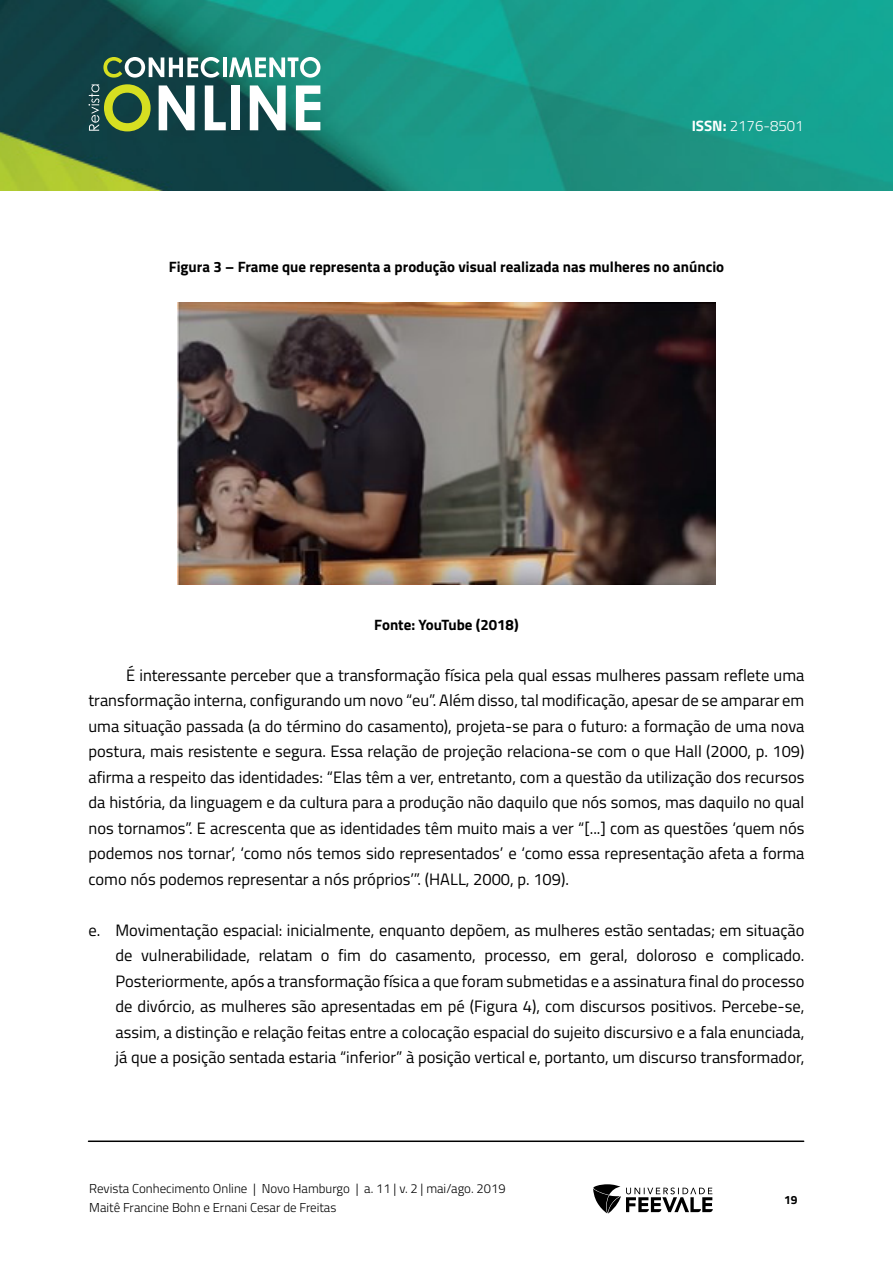
<style>
.page{position:relative;width:893px;height:1263px;background:#fff}
.page>*{position:absolute;margin:0;border:0;box-sizing:border-box;transform-origin:0 0}
.Corpo{font:16.5px/25.5px "Titillium Web";color:#000;text-align:justify}
.Legenda{font:700 15px "Titillium Web";color:#000}
.t1{font:300 15px "Titillium Web";color:#fff}
.t2{font:300 12.9px/19.5px "Titillium Web";color:#000}
.t3{font:700 12px "Titillium Web";color:#000}
.s1{font-weight:700}
</style>
<div class="page">
<img style="left:0;top:0;width:893px;height:190px">
<svg style="left:593px;top:1184px;width:120px;height:29px"></svg>
<svg style="left:103px;top:57px;width:117px;height:21px"></svg>
<hr style="left:223px;top:57px;width:3px;height:20px;background:#fff">
<svg style="left:229px;top:57px;width:91px;height:21px"></svg>
<svg style="left:88px;top:84px;width:63px;height:47px;background:#5e7e3f"></svg>
<svg style="left:159px;top:85px;width:36px;height:45px"></svg>
<svg style="left:205px;top:85px;width:21px;height:45px"></svg>
<div style="left:232px;top:85px;width:8px;height:45px;background:#fff"></div>
<svg style="left:250px;top:85px;width:36px;height:45px"></svg>
<svg style="left:296px;top:85px;width:24px;height:45px"></svg>
<hr style="left:88px;top:1140px;width:716px;height:2px;background:#000">
<img style="left:178px;top:302px;width:537px;height:282px">
<p class="t1" style="left:692px;top:115px;width:114px"><span class="s1">ISSN:</span> 2176-8501</p>
<p class="Legenda" style="left:169px;top:255px;width:557px">Figura 3 – Frame que representa a produção visual realizada nas mulheres no anúncio</p>
<p class="Legenda" style="left:374px;top:613px;width:146px">Fonte: YouTube (2018)</p>
<p class="Corpo" style="left:88px;top:661px;width:717px;text-indent:38px">É interessante perceber que a transformação física pela qual essas mulheres passam reflete uma transformação interna, configurando um novo “eu”. Além disso, tal modificação, apesar de se amparar em uma situação passada (a do término do casamento), projeta-se para o futuro: a formação de uma nova postura, mais resistente e segura. Essa relação de projeção relaciona-se com o que Hall (2000, p. 109) afirma a respeito das identidades: “Elas têm a ver, entretanto, com a questão da utilização dos recursos da história, da linguagem e da cultura para a produção não daquilo que nós somos, mas daquilo no qual nos tornamos”. E acrescenta que as identidades têm muito mais a ver “[...] com as questões ‘quem nós podemos nos tornar’, ‘como nós temos sido representados’ e ‘como essa representação afeta a forma como nós podemos representar a nós próprios’”. (HALL, 2000, p. 109).</p>
<p class="Corpo" style="left:116px;top:916px;width:690px;text-indent:-27px">e. Movimentação espacial: inicialmente, enquanto depõem, as mulheres estão sentadas; em situação de vulnerabilidade, relatam o fim do casamento, processo, em geral, doloroso e complicado.<br>Posteriormente, após a transformação física a que foram submetidas e a assinatura final do processo de divórcio, as mulheres são apresentadas em pé (Figura 4), com discursos positivos. Percebe-se, assim, a distinção e relação feitas entre a colocação espacial do sujeito discursivo e a fala enunciada, já que a posição sentada estaria “inferior” à posição vertical e, portanto, um discurso transformador,</p>
<p class="t2" style="left:89px;top:1178px;width:418px">Revista Conhecimento Online | Novo Hamburgo | a. 11 | v. 2 | mai/ago. 2019<br>Maitê Francine Bohn e Ernani Cesar de Freitas</p>
<p class="t3" style="left:784px;top:1190px;width:15px">19</p>
</div>
